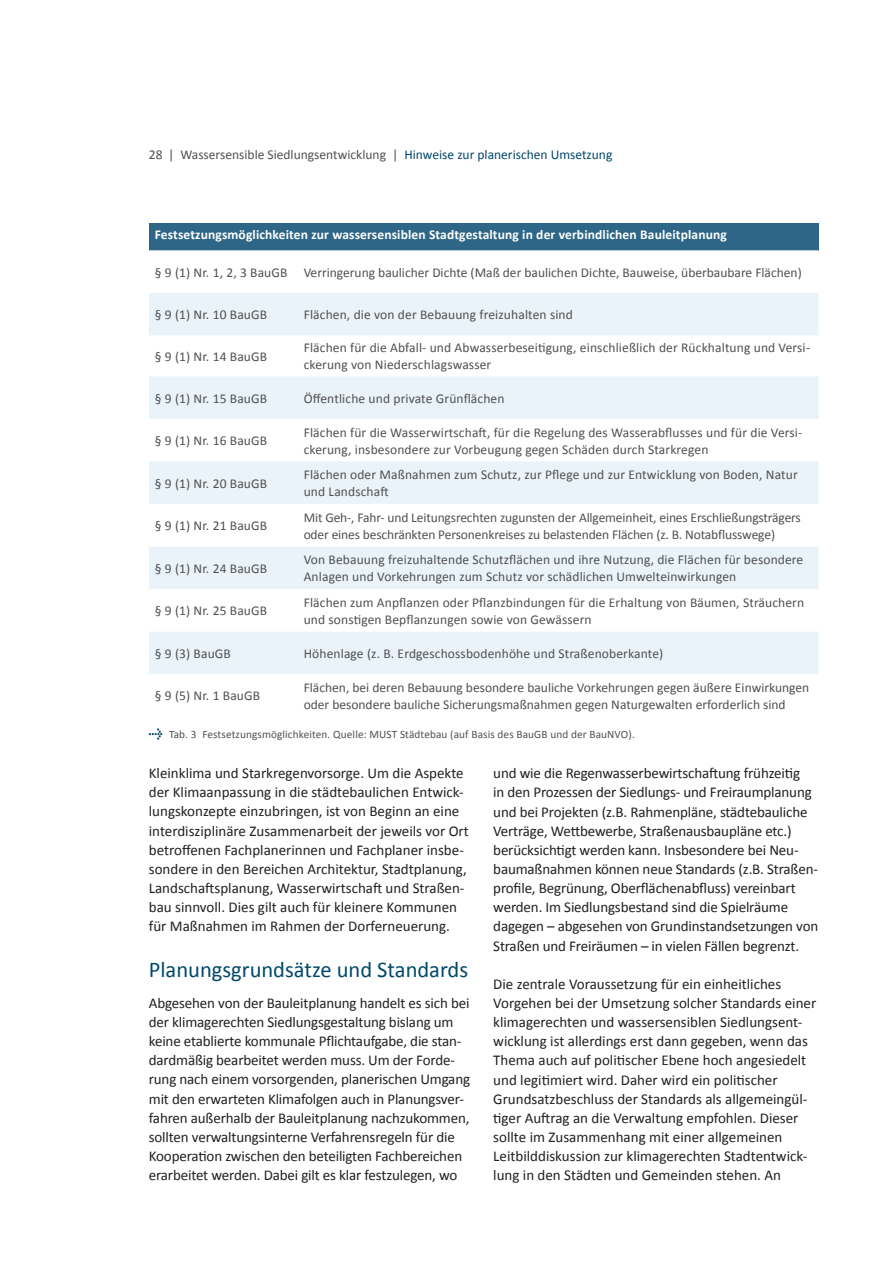
<style>
.page{position:relative;width:893px;height:1263px;background:#fff}
.page>*{position:absolute;margin:0;border:0;box-sizing:border-box;transform-origin:0 0}
.Überschrift2{font:22.5px "Calibri";color:#00486a}
.Fließtext_Calibri_1{font:15px/19.2px "Calibri";letter-spacing:-.01em;color:#231f20}
.t1{font:13.5px/17px "Calibri";letter-spacing:.01em;color:#505052}
.t2{font:13.5px/17px "Calibri";letter-spacing:-.01em;color:#505052}
.t3{font:700 13.5px "Calibri";letter-spacing:.01em;color:#fff}
.t4{font:11.25px "Calibri";letter-spacing:.01em;color:#505052}
.s1{color:#00486a}
</style>
<div class="page">
<div style="left:149px;top:223px;width:670px;height:27px;background:#2d6687"></div>
<svg style="left:149px;top:250px;width:670px;height:1px"></svg>
<svg style="left:149px;top:293px;width:670px;height:211px;fill:#eaf3f9"></svg>
<svg style="left:149px;top:547px;width:670px;height:127px;fill:#eaf3f9"></svg>
<svg style="left:149px;top:728px;width:13px;height:12px"></svg>
<p class="t1" style="left:149px;top:146px;width:465px">28 | Wassersensible Siedlungsentwicklung | <span class="s1">Hinweise zur planerischen Umsetzung</span></p>
<p class="t3" style="left:155px;top:225px;width:574px">Festsetzungsmöglichkeiten zur wassersensiblen Stadtgestaltung in der verbindlichen Bauleitplanung</p>
<p class="t1" style="left:155px;top:263px;width:648px">§ 9 (1) Nr. 1, 2, 3 BauGB Verringerung baulicher Dichte (Maß der baulichen Dichte, Bauweise, überbaubare Flächen)</p>
<p class="t1" style="left:155px;top:306px;width:114px">§ 9 (1) Nr. 10 BauGB</p>
<p class="t1" style="left:304px;top:306px;width:271px">Flächen, die von der Bebauung freizuhalten sind</p>
<p class="t1" style="left:155px;top:348px;width:114px">§ 9 (1) Nr. 14 BauGB</p>
<p class="t1" style="left:304px;top:339px;width:508px">Flächen für die Abfall- und Abwasserbeseitigung, einschließlich der Rückhaltung und Versi&shy;ckerung von Niederschlagswasser</p>
<p class="t1" style="left:155px;top:389px;width:114px">§ 9 (1) Nr. 15 BauGB</p>
<p class="t1" style="left:304px;top:389px;width:202px">Öffentliche und private Grünflächen</p>
<p class="t1" style="left:155px;top:432px;width:114px">§ 9 (1) Nr. 16 BauGB</p>
<p class="t1" style="left:304px;top:423px;width:500px">Flächen für die Wasserwirtschaft, für die Regelung des Wasserabflusses und für die Versi&shy;ckerung, insbesondere zur Vorbeugung gegen Schäden durch Starkregen</p>
<p class="t1" style="left:155px;top:474px;width:114px">§ 9 (1) Nr. 20 BauGB</p>
<p class="t1" style="left:304px;top:466px;width:496px">Flächen oder Maßnahmen zum Schutz, zur Pflege und zur Entwicklung von Boden, Natur und Landschaft</p>
<p class="t1" style="left:155px;top:517px;width:114px">§ 9 (1) Nr. 21 BauGB</p>
<p class="t2" style="left:304px;top:508px;width:499px">Mit Geh-, Fahr- und Leitungsrechten zugunsten der Allgemeinheit, eines Erschließungsträgers oder eines beschränkten Personenkreises zu belastenden Flächen (z. B. Notabflusswege)</p>
<p class="t1" style="left:155px;top:559px;width:114px">§ 9 (1) Nr. 24 BauGB</p>
<p class="t1" style="left:304px;top:551px;width:501px">Von Bebauung freizuhaltende Schutzflächen und ihre Nutzung, die Flächen für besondere<br>Anlagen und Vorkehrungen zum Schutz vor schädlichen Umwelteinwirkungen</p>
<p class="t1" style="left:155px;top:602px;width:114px">§ 9 (1) Nr. 25 BauGB</p>
<p class="t1" style="left:304px;top:593px;width:502px">Flächen zum Anpflanzen oder Pflanzbindungen für die Erhaltung von Bäumen, Sträuchern und sonstigen Bepflanzungen sowie von Gewässern</p>
<p class="t1" style="left:155px;top:644px;width:78px">§ 9 (3) BauGB</p>
<p class="t1" style="left:304px;top:644px;width:361px">Höhenlage (z. B. Erdgeschossbodenhöhe und Straßenoberkante)</p>
<p class="t1" style="left:155px;top:687px;width:107px">§ 9 (5) Nr. 1 BauGB</p>
<p class="t1" style="left:304px;top:678px;width:507px">Flächen, bei deren Bebauung besondere bauliche Vorkehrungen gegen äußere Einwirkungen oder besondere bauliche Sicherungsmaßnahmen gegen Naturgewalten erforderlich sind</p>
<p class="t4" style="left:169px;top:726px;width:467px">Tab. 3 Festsetzungsmöglichkeiten. Quelle: MUST Städtebau (auf Basis des BauGB und der BauNVO).</p>
<p class="Fließtext_Calibri_1" style="left:149px;top:763px;width:322px">Kleinklima und Starkregenvorsorge. Um die Aspekte der Klimaanpassung in die städtebaulichen Entwick&shy;lungskonzepte einzubringen, ist von Beginn an eine interdisziplinäre Zusammenarbeit der jeweils vor Ort betroffenen Fachplanerinnen und Fachplaner insbe&shy;sondere in den Bereichen Architektur, Stadtplanung, Landschaftsplanung, Wasserwirtschaft und Straßen&shy;bau sinnvoll. Dies gilt auch für kleinere Kommunen für Maßnahmen im Rahmen der Dorferneuerung.</p>
<h3 class="Überschrift2" style="left:149px;top:954px;width:321px">Planungsgrundsätze und Standards</h3>
<p class="Fließtext_Calibri_1" style="left:149px;top:993px;width:323px">Abgesehen von der Bauleitplanung handelt es sich bei der klimagerechten Siedlungsgestaltung bislang um keine etablierte kommunale Pflichtaufgabe, die stan&shy;dardmäßig bearbeitet werden muss. Um der Forde&shy;rung nach einem vorsorgenden, planerischen Umgang mit den erwarteten Klimafolgen auch in Planungsver&shy;fahren außerhalb der Bauleitplanung nachzukommen, sollten verwaltungsinterne Verfahrensregeln für die Kooperation zwischen den beteiligten Fachbereichen erarbeitet werden. Dabei gilt es klar festzulegen, wo</p>
<p class="Fließtext_Calibri_1" style="left:493px;top:763px;width:327px">und wie die Regenwasserbewirtschaftung frühzeitig<br>in den Prozessen der Siedlungs- und Freiraumplanung und bei Projekten (z.B. Rahmenpläne, städtebauliche Verträge, Wettbewerbe, Straßenausbaupläne etc.) berücksichtigt werden kann. Insbesondere bei Neu&shy;baumaßnahmen können neue Standards (z.B. Straßen&shy;profile, Begrünung, Oberflächenabfluss) vereinbart werden. Im Siedlungsbestand sind die Spielräume dagegen – abgesehen von Grundinstandsetzungen von Straßen und Freiräumen – in vielen Fällen begrenzt.</p>
<p class="Fließtext_Calibri_1" style="left:493px;top:974px;width:324px">Die zentrale Voraussetzung für ein einheitliches Vorgehen bei der Umsetzung solcher Standards einer klimagerechten und wassersensiblen Siedlungsent&shy;wicklung ist allerdings erst dann gegeben, wenn das Thema auch auf politischer Ebene hoch angesiedelt</p>
<p class="Fließtext_Calibri_1" style="left:493px;top:1069px;width:316px">und legitimiert wird. Daher wird ein politischer Grundsatzbeschluss der Standards als allgemeingül&shy;tiger Auftrag an die Verwaltung empfohlen. Dieser sollte im Zusammenhang mit einer allgemeinen Leitbilddiskussion zur klimagerechten Stadtentwick&shy;lung in den Städten und Gemeinden stehen. An</p>
</div>
